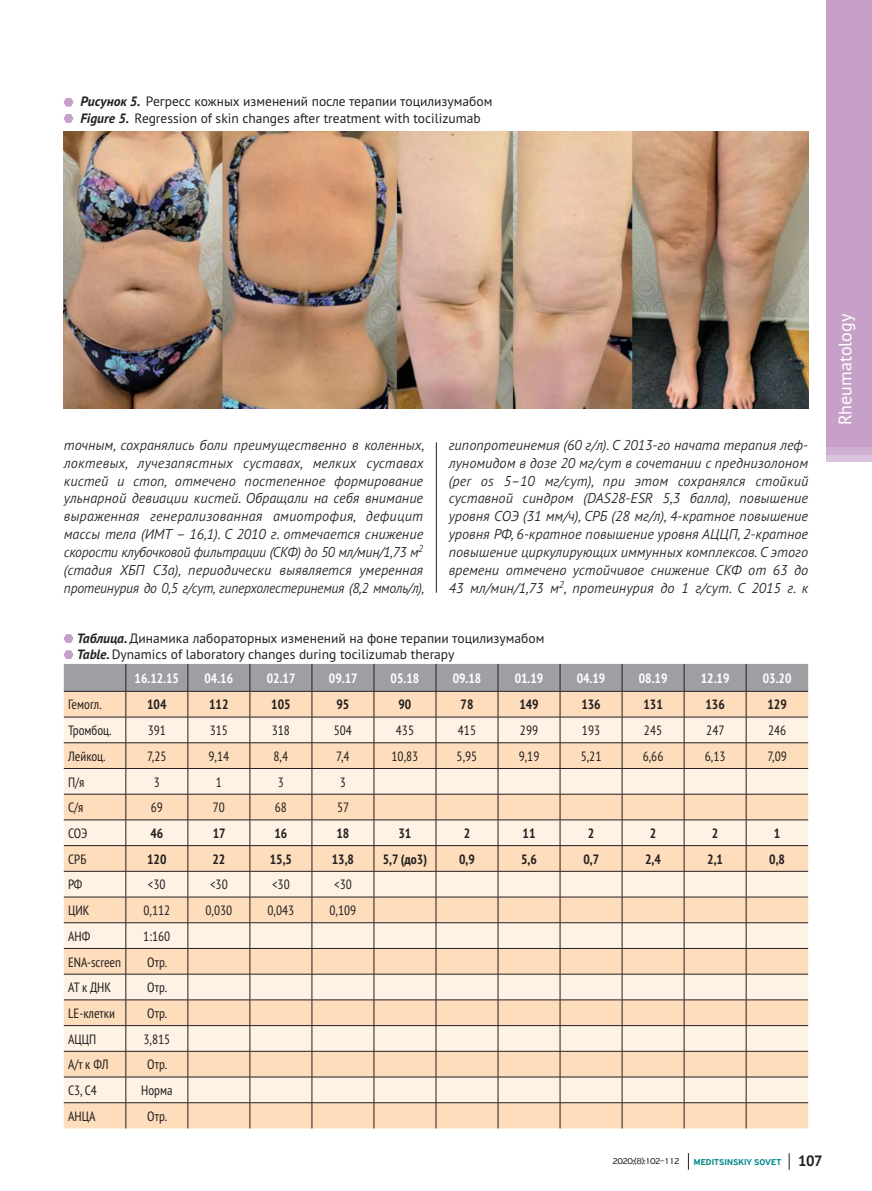
<style>
.page{position:relative;width:872px;height:1191px;background:#fff}
.page>*{position:absolute;margin:0;border:0;box-sizing:border-box;transform-origin:0 0}
.t1{font:18px "PT Sans Pro";color:#fff}
.t2{font:italic 300 14.25px/17.9px "PT Sans Pro";color:#231f20;text-align:justify}
.t3{font:condensed 13.5px "PT Sans Pro";color:#231f20}
.t4{font:13.5px/16.2px "PT Sans Pro";color:#231f20}
.t5{font:700 condensed 13.5px "PT Sans Pro";color:#231f20}
.t6{font:700 condensed 13.5px "PT Sans Pro";color:#fff}
.t7{font:500 9px "PF Highway Sans Pro";letter-spacing:.01em;color:#008889}
.t8{font:9px "PF Highway Sans Pro";letter-spacing:-.06em;color:#231f20}
.s1{font-weight:700;font-style:italic}
.s2{font-family:"PT Sans Pro";font-weight:700;font-size:15px;color:#231f20}
</style>
<div class="page">
<svg style="left:788px;top:1153px;width:1px;height:16px"></svg>
<svg style="left:688px;top:1153px;width:1px;height:16px"></svg>
<div style="left:826px;top:0;width:46px;height:446px;background:#c7a0c9"></div>
<svg style="left:64px;top:98px;width:9px;height:8px"></svg>
<svg style="left:64px;top:114px;width:9px;height:9px"></svg>
<img style="left:64px;top:132px;width:744px;height:276px">
<svg style="left:64px;top:634px;width:9px;height:8px"></svg>
<svg style="left:64px;top:650px;width:744px;height:478px;background:#eedac6"></svg>
<hr style="left:64px;top:691px;width:62px;height:1px;background:#231f20">
<hr style="left:126px;top:691px;width:62px;height:1px;background:#231f20">
<hr style="left:188px;top:691px;width:62px;height:1px;background:#231f20">
<hr style="left:250px;top:691px;width:62px;height:1px;background:#231f20">
<hr style="left:312px;top:691px;width:62px;height:1px;background:#231f20">
<hr style="left:374px;top:691px;width:62px;height:1px;background:#231f20">
<hr style="left:436px;top:691px;width:62px;height:1px;background:#231f20">
<hr style="left:498px;top:691px;width:62px;height:1px;background:#231f20">
<hr style="left:560px;top:691px;width:62px;height:1px;background:#231f20">
<hr style="left:622px;top:691px;width:62px;height:1px;background:#231f20">
<hr style="left:684px;top:691px;width:62px;height:1px;background:#231f20">
<hr style="left:746px;top:691px;width:62px;height:1px;background:#231f20">
<hr style="left:436px;top:442px;width:1px;height:151px;background:#231f20">
<p class="t4" style="left:80px;top:93px;width:413px"><span class="s1">Рисунок 5.</span> Регресс кожных изменений после терапии тоцилизумабом<br><span class="s1">Figure 5.</span> Regression of skin changes after treatment with tocilizumab</p>
<p class="t2" style="left:64px;top:435px;width:362px">точным, сохранялись боли преимущественно в коленных, локтевых, лучезапястных суставах, мелких суставах кистей и стоп, отмечено постепенное формирование ульнарной девиации кистей. Обращали на себя внимание выраженная генерализованная амиотрофия, дефицит массы тела (ИМТ – 16,1). С 2010 г. отмечается снижение скорости клубочковой фильтрации (СКФ) до 50 мл/мин/1,73 м<sup>2 </sup>(стадия ХБП С3а), периодически выявляется умеренная протеинурия до 0,5 г/сут, гиперхолестеринемия (8,2 ммоль/л),</p>
<p class="t2" style="left:449px;top:435px;width:361px">гипопротеинемия (60 г/л). С 2013-го начата терапия леф&shy;луномидом в дозе 20 мг/сут в сочетании с преднизолоном (per os 5–10 мг/сут), при этом сохранялся стойкий суставной синдром (DAS28-ESR 5,3 балла), повышение уровня СОЭ (31 мм/ч), СРБ (28 мг/л), 4-кратное повышение уровня РФ, 6-кратное повышение уровня АЦЦП, 2-кратное повышение циркулирующих иммунных комплексов. С этого времени отмечено устойчивое снижение СКФ от 63 до 43 мл/мин/1,73 м<sup>2</sup>, протеинурия до 1 г/сут. С 2015 г. к</p>
<p class="t4" style="left:77px;top:629px;width:469px"><span class="s1">Таблица.</span> Динамика лабораторных изменений на фоне терапии тоцилизумабом<br><span class="s1">Table.</span> Dynamics of laboratory changes during tocilizumab therapy</p>
<p class="t6" style="left:135px;top:669px;width:46px">16.12.15</p>
<p class="t6" style="left:204px;top:669px;width:30px">04.16</p>
<p class="t6" style="left:267px;top:669px;width:30px">02.17</p>
<p class="t6" style="left:329px;top:669px;width:30px">09.17</p>
<p class="t6" style="left:390px;top:669px;width:30px">05.18</p>
<p class="t6" style="left:452px;top:669px;width:30px">09.18</p>
<p class="t6" style="left:515px;top:669px;width:30px">01.19</p>
<p class="t6" style="left:577px;top:669px;width:30px">04.19</p>
<p class="t6" style="left:639px;top:669px;width:30px">08.19</p>
<p class="t6" style="left:701px;top:669px;width:30px">12.19</p>
<p class="t6" style="left:763px;top:669px;width:30px">03.20</p>
<p class="t3" style="left:68px;top:696px;width:35px">Гемогл.</p>
<p class="t5" style="left:147px;top:696px;width:21px">104</p>
<p class="t5" style="left:209px;top:696px;width:21px">112</p>
<p class="t5" style="left:271px;top:696px;width:21px">105</p>
<p class="t5" style="left:336px;top:696px;width:14px">95</p>
<p class="t5" style="left:398px;top:696px;width:14px">90</p>
<p class="t5" style="left:460px;top:696px;width:14px">78</p>
<p class="t5" style="left:519px;top:696px;width:21px">149</p>
<p class="t5" style="left:581px;top:696px;width:21px">136</p>
<p class="t5" style="left:643px;top:696px;width:21px">131</p>
<p class="t5" style="left:705px;top:696px;width:21px">136</p>
<p class="t5" style="left:767px;top:696px;width:21px">129</p>
<p class="t3" style="left:68px;top:721px;width:45px">Тромбоц.</p>
<p class="t3" style="left:148px;top:721px;width:20px">391</p>
<p class="t3" style="left:210px;top:721px;width:20px">315</p>
<p class="t3" style="left:272px;top:721px;width:20px">318</p>
<p class="t3" style="left:334px;top:721px;width:20px">504</p>
<p class="t3" style="left:396px;top:721px;width:20px">435</p>
<p class="t3" style="left:458px;top:721px;width:20px">415</p>
<p class="t3" style="left:520px;top:721px;width:20px">299</p>
<p class="t3" style="left:582px;top:721px;width:20px">193</p>
<p class="t3" style="left:644px;top:721px;width:20px">245</p>
<p class="t3" style="left:706px;top:721px;width:20px">247</p>
<p class="t3" style="left:768px;top:721px;width:20px">246</p>
<p class="t3" style="left:68px;top:747px;width:39px">Лейкоц.</p>
<p class="t3" style="left:147px;top:747px;width:21px">7,25</p>
<p class="t3" style="left:208px;top:747px;width:22px">9,14</p>
<p class="t3" style="left:273px;top:747px;width:16px">8,4</p>
<p class="t3" style="left:336px;top:747px;width:15px">7,4</p>
<p class="t3" style="left:391px;top:747px;width:28px">10,83</p>
<p class="t3" style="left:456px;top:747px;width:22px">5,95</p>
<p class="t3" style="left:518px;top:747px;width:22px">9,19</p>
<p class="t3" style="left:580px;top:747px;width:22px">5,21</p>
<p class="t3" style="left:642px;top:747px;width:22px">6,66</p>
<p class="t3" style="left:704px;top:747px;width:22px">6,13</p>
<p class="t3" style="left:767px;top:747px;width:21px">7,09</p>
<p class="t3" style="left:68px;top:773px;width:18px">П/я</p>
<p class="t3" style="left:154px;top:773px;width:8px">3</p>
<p class="t3" style="left:216px;top:773px;width:8px">1</p>
<p class="t3" style="left:278px;top:773px;width:8px">3</p>
<p class="t3" style="left:340px;top:773px;width:8px">3</p>
<p class="t3" style="left:68px;top:798px;width:17px">С/я</p>
<p class="t3" style="left:151px;top:798px;width:14px">69</p>
<p class="t3" style="left:213px;top:798px;width:14px">70</p>
<p class="t3" style="left:275px;top:798px;width:14px">68</p>
<p class="t3" style="left:337px;top:798px;width:14px">57</p>
<p class="t3" style="left:68px;top:824px;width:21px">СОЭ</p>
<p class="t5" style="left:150px;top:824px;width:14px">46</p>
<p class="t5" style="left:213px;top:824px;width:14px">17</p>
<p class="t5" style="left:274px;top:824px;width:14px">16</p>
<p class="t5" style="left:336px;top:824px;width:14px">18</p>
<p class="t5" style="left:398px;top:824px;width:14px">31</p>
<p class="t5" style="left:464px;top:824px;width:8px">2</p>
<p class="t5" style="left:522px;top:824px;width:14px">11</p>
<p class="t5" style="left:588px;top:824px;width:8px">2</p>
<p class="t5" style="left:650px;top:824px;width:8px">2</p>
<p class="t5" style="left:712px;top:824px;width:8px">2</p>
<p class="t5" style="left:774px;top:824px;width:8px">1</p>
<p class="t3" style="left:68px;top:850px;width:20px">СРБ</p>
<p class="t5" style="left:147px;top:850px;width:21px">120</p>
<p class="t5" style="left:212px;top:850px;width:14px">22</p>
<p class="t5" style="left:270px;top:850px;width:24px">15,5</p>
<p class="t5" style="left:332px;top:850px;width:24px">13,8</p>
<p class="t5" style="left:383px;top:850px;width:46px">5,7 (до3)</p>
<p class="t5" style="left:459px;top:850px;width:17px">0,9</p>
<p class="t5" style="left:521px;top:850px;width:17px">5,6</p>
<p class="t5" style="left:583px;top:850px;width:17px">0,7</p>
<p class="t5" style="left:645px;top:850px;width:17px">2,4</p>
<p class="t5" style="left:707px;top:850px;width:17px">2,1</p>
<p class="t5" style="left:769px;top:850px;width:17px">0,8</p>
<p class="t3" style="left:68px;top:876px;width:16px">РФ</p>
<p class="t3" style="left:148px;top:876px;width:19px">&lt;30</p>
<p class="t3" style="left:210px;top:876px;width:19px">&lt;30</p>
<p class="t3" style="left:272px;top:876px;width:19px">&lt;30</p>
<p class="t3" style="left:334px;top:876px;width:19px">&lt;30</p>
<p class="t3" style="left:68px;top:901px;width:23px">ЦИК</p>
<p class="t3" style="left:143px;top:901px;width:28px">0,112</p>
<p class="t3" style="left:205px;top:901px;width:28px">0,030</p>
<p class="t3" style="left:267px;top:901px;width:28px">0,043</p>
<p class="t3" style="left:329px;top:901px;width:28px">0,109</p>
<p class="t3" style="left:68px;top:927px;width:24px">АНФ</p>
<p class="t3" style="left:143px;top:927px;width:29px">1:160</p>
<p class="t3" style="left:68px;top:953px;width:54px">ENA-screen</p>
<p class="t3" style="left:147px;top:953px;width:21px">Отр.</p>
<p class="t3" style="left:68px;top:978px;width:45px">АТ к ДНК</p>
<p class="t3" style="left:147px;top:978px;width:21px">Отр.</p>
<p class="t3" style="left:68px;top:1004px;width:48px">LE-клетки</p>
<p class="t3" style="left:147px;top:1004px;width:21px">Отр.</p>
<p class="t3" style="left:68px;top:1030px;width:30px">АЦЦП</p>
<p class="t3" style="left:143px;top:1030px;width:28px">3,815</p>
<p class="t3" style="left:68px;top:1055px;width:42px">А/т к ФЛ</p>
<p class="t3" style="left:147px;top:1055px;width:21px">Отр.</p>
<p class="t3" style="left:68px;top:1081px;width:30px">С3, С4</p>
<p class="t3" style="left:141px;top:1081px;width:33px">Норма</p>
<p class="t3" style="left:68px;top:1107px;width:29px">АНЦА</p>
<p class="t3" style="left:147px;top:1107px;width:21px">Отр.</p>
<p class="t8" style="left:612px;top:1155px;width:69px">2020;(8):102–112</p>
<p class="t7" style="left:694px;top:1156px;width:130px">MEDITSINSKIY SOVET <span class="s2">107</span></p>
<p class="t1" style="left:833px;top:425px;width:113px;rotate:-90deg">Rheumatology</p>
</div>
